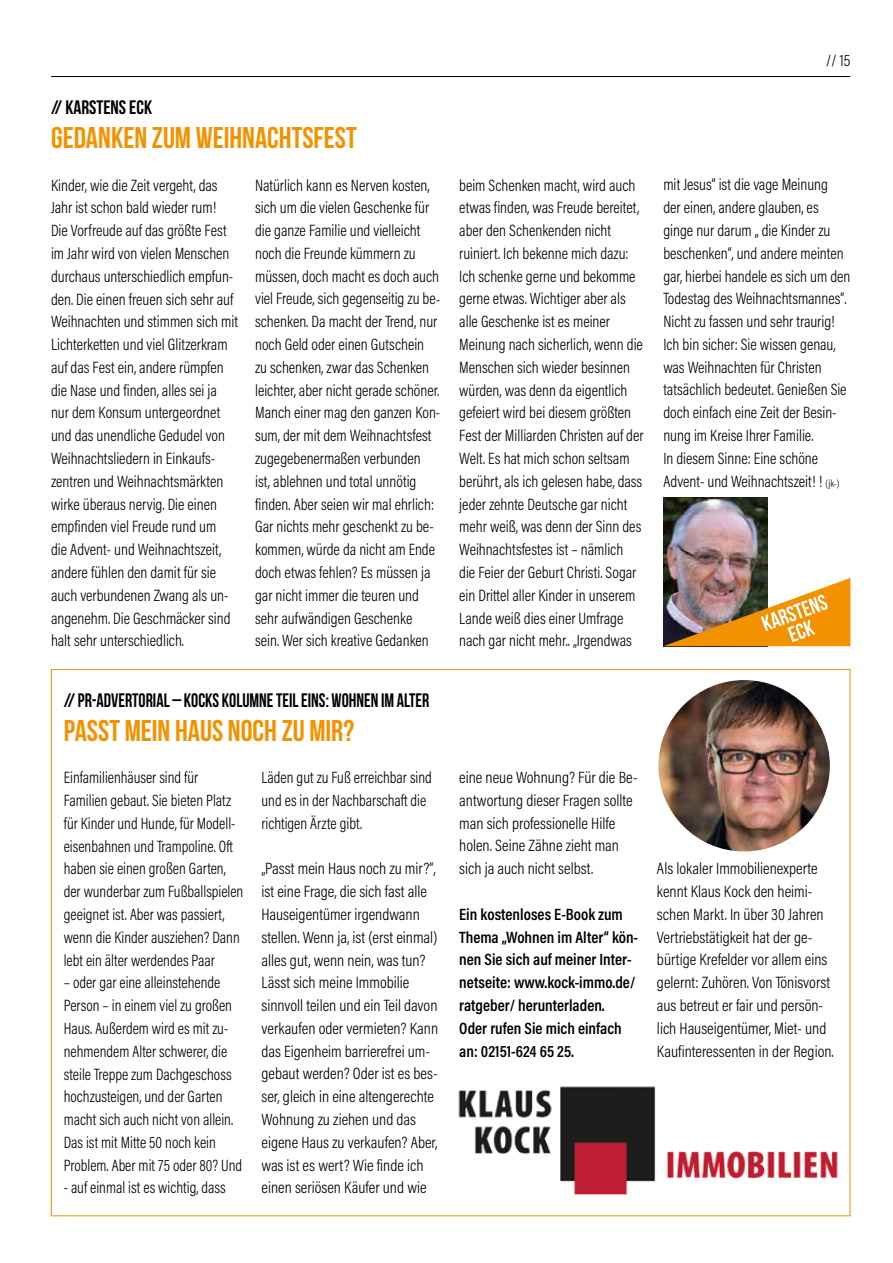
<style>
.page{position:relative;width:893px;height:1263px;background:#fff}
.page>*{position:absolute;margin:0;border:0;box-sizing:border-box;transform-origin:0 0}
.t1{font:30px "Bebas Neue";color:#f39200}
.t2{font:19.5px "Bebas Neue";color:#000}
.t3{font:300 16.5px/22.8px "Acumin Pro Cond";color:#000}
.t4{font:300 16.5px/22.8px "Acumin Pro Cond";color:#000;scale:.95 1}
.t5{font:600 16.5px/22.8px "Acumin Pro Cond";color:#000}
.s1{font-size:10.5px}
</style>
<div class="page">
<hr style="left:51px;top:76px;width:799px;height:1px;background:#000">
<img style="left:663px;top:497px;width:104px;height:81px">
<img style="left:663px;top:578px;width:187px;height:68px">
<img style="left:458px;top:1086px;width:380px;height:109px">
<img style="left:658px;top:680px;width:172px;height:171px;border-radius:86px">
<p class="t3" style="left:826px;top:49px;width:26px">// 15</p>
<p class="t2" style="left:51px;top:97px;width:103px">// KARSTENS ECK</p>
<h1 class="t1" style="left:51px;top:121px;width:307px">GEDANKEN ZUM WEIHNACHTSFEST</h1>
<p class="t3" style="left:51px;top:173px;width:189px">Kinder, wie die Zeit vergeht, das<br>Jahr ist schon bald wieder rum!<br>Die Vorfreude auf das größte Fest im Jahr wird von vielen Menschen durchaus unterschiedlich empfun&shy;den. Die einen freuen sich sehr auf<br>Weihnachten und stimmen sich mit<br>Lichterketten und viel Glitzerkram auf das Fest ein, andere rümpfen die Nase und finden, alles sei ja nur dem Konsum untergeordnet und das unendliche Gedudel von<br>Weihnachtsliedern in Einkaufs&shy;zentren und Weihnachtsmärkten wirke überaus nervig. Die einen empfinden viel Freude rund um<br>die Advent- und Weihnachtszeit, andere fühlen den damit für sie auch verbundenen Zwang als un&shy;angenehm. Die Geschmäcker sind halt sehr unterschiedlich.</p>
<p class="t3" style="left:255px;top:173px;width:187px">Natürlich kann es Nerven kosten, sich um die vielen Geschenke für die ganze Familie und vielleicht noch die Freunde kümmern zu müssen, doch macht es doch auch viel Freude, sich gegenseitig zu be&shy;schenken. Da macht der Trend, nur noch Geld oder einen Gutschein zu schenken, zwar das Schenken leichter, aber nicht gerade schöner.<br>Manch einer mag den ganzen Kon&shy;sum, der mit dem Weihnachtsfest zugegebenermaßen verbunden<br>ist, ablehnen und total unnötig finden. Aber seien wir mal ehrlich:<br>Gar nichts mehr geschenkt zu be&shy;kommen, würde da nicht am Ende doch etwas fehlen? Es müssen ja gar nicht immer die teuren und sehr aufwändigen Geschenke sein. Wer sich kreative Gedanken</p>
<p class="t3" style="left:459px;top:173px;width:186px">beim Schenken macht, wird auch etwas finden, was Freude bereitet, aber den Schenkenden nicht ruiniert. Ich bekenne mich dazu:<br>Ich schenke gerne und bekomme gerne etwas. Wichtiger aber als alle Geschenke ist es meiner<br>Meinung nach sicherlich, wenn die<br>Menschen sich wieder besinnen würden, was denn da eigentlich gefeiert wird bei diesem größten<br>Fest der Milliarden Christen auf der<br>Welt. Es hat mich schon seltsam berührt, als ich gelesen habe, dass jeder zehnte Deutsche gar nicht mehr weiß, was denn der Sinn des<br>Weihnachtsfestes ist – nämlich<br>die Feier der Geburt Christi. Sogar ein Drittel aller Kinder in unserem<br>Lande weiß dies einer Umfrage nach gar nicht mehr.. „Irgendwas</p>
<p class="t3" style="left:663px;top:173px;width:189px">mit Jesus“ ist die vage Meinung<br>der einen, andere glauben, es ginge nur darum „ die Kinder zu beschenken“, und andere meinten gar, hierbei handele es sich um den<br>Todestag des Weihnachtsmannes“.<br>Nicht zu fassen und sehr traurig!<br>Ich bin sicher: Sie wissen genau, was Weihnachten für Christen tatsächlich bedeutet. Genießen Sie doch einfach eine Zeit der Besin&shy;nung im Kreise Ihrer Familie.<br>In diesem Sinne: Eine schöne<br>Advent- und Weihnachtszeit! ! <span class="s1">(jk-)</span></p>
<p class="t2" style="left:64px;top:689px;width:367px">// PR-ADVERTORIAL – KOCKS KOLUMNE TEIL EINS: WOHNEN IM ALTER</p>
<h1 class="t1" style="left:64px;top:714px;width:292px">PASST MEIN HAUS NOCH ZU MIR?</h1>
<p class="t4" style="left:64px;top:766px;width:191px">Einfamilienhäuser sind für<br>Familien gebaut. Sie bieten Platz für Kinder und Hunde, für Modell&shy;eisenbahnen und Trampoline. Oft haben sie einen großen Garten, der wunderbar zum Fußballspielen geeignet ist. Aber was passiert, wenn die Kinder ausziehen? Dann lebt ein älter werdendes Paar</p>
<p class="t4" style="left:64px;top:971px;width:189px">– oder gar eine alleinstehende<br>Person – in einem viel zu großen<br>Haus. Außerdem wird es mit zu&shy;nehmendem Alter schwerer, die steile Treppe zum Dachgeschoss hochzusteigen, und der Garten macht sich auch nicht von allein.<br>Das ist mit Mitte 50 noch kein<br>Problem. Aber mit 75 oder 80? Und</p>
<p class="t4" style="left:64px;top:1176px;width:172px">- auf einmal ist es wichtig, dass</p>
<p class="t4" style="left:261px;top:766px;width:181px">Läden gut zu Fuß erreichbar sind und es in der Nachbarschaft die richtigen Ärzte gibt.</p>
<p class="t3" style="left:261px;top:857px;width:178px">„Passt mein Haus noch zu mir?“, ist eine Frage, die sich fast alle<br>Hauseigentümer irgendwann stellen. Wenn ja, ist (erst einmal) alles gut, wenn nein, was tun?<br>Lässt sich meine Immobilie sinnvoll teilen und ein Teil davon verkaufen oder vermieten? Kann das Eigenheim barrierefrei um&shy;gebaut werden? Oder ist es bes&shy;ser, gleich in eine altengerechte<br>Wohnung zu ziehen und das eigene Haus zu verkaufen? Aber, was ist es wert? Wie finde ich einen seriösen Käufer und wie</p>
<p class="t3" style="left:459px;top:766px;width:180px">eine neue Wohnung? Für die Be&shy;antwortung dieser Fragen sollte man sich professionelle Hilfe holen. Seine Zähne zieht man sich ja auch nicht selbst.</p>
<p class="t5" style="left:459px;top:902px;width:180px">Ein kostenloses E-Book zum<br>Thema „Wohnen im Alter“ kön&shy;nen Sie sich auf meiner Inter&shy;netseite: www.kock-immo.de/ ratgeber/ herunterladen.<br>Oder rufen Sie mich einfach an: 02151-624 65 25.</p>
<p class="t3" style="left:657px;top:857px;width:178px">Als lokaler Immobilienexperte kennt Klaus Kock den heimi&shy;schen Markt. In über 30 Jahren<br>Vertriebstätigkeit hat der ge&shy;bürtige Krefelder vor allem eins gelernt: Zuhören. Von Tönisvorst aus betreut er fair und persön&shy;lich Hauseigentümer, Miet- und<br>Kaufinteressenten in der Region.</p>
</div>
